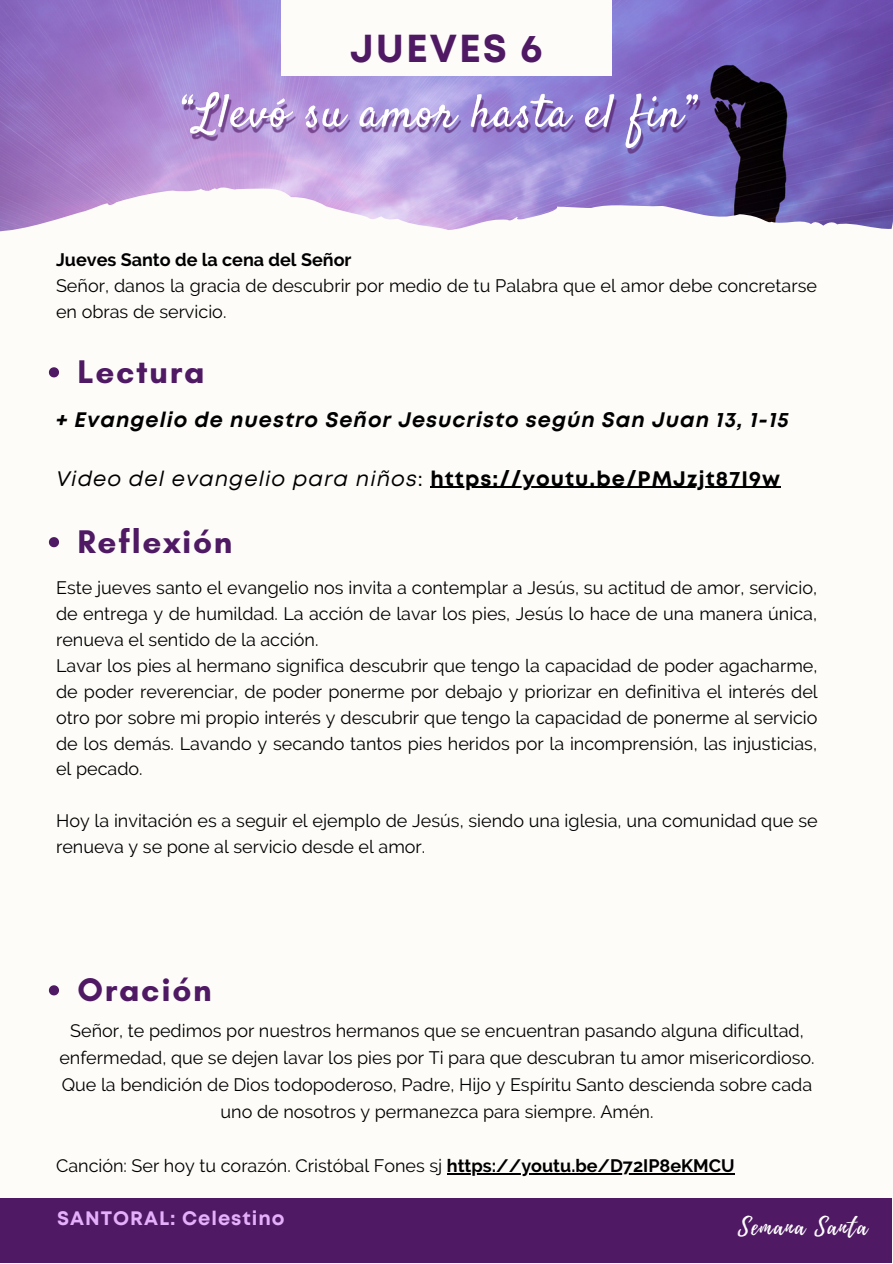
<style>
.page{position:relative;width:893px;height:1264px;background:#fff}
.page>*{position:absolute;margin:0;border:0;box-sizing:border-box;transform-origin:0 0}
.t1{font:700 39px "Mont";letter-spacing:.05em;color:#4f1964}
.t2{font:700 33.3px "Glacial Indifference";letter-spacing:.05em;color:#4f1964}
.t3{font:23.4px "Playlist Script";letter-spacing:.06em;color:#fff}
.t4{font:700 21px "Mont";letter-spacing:.05em;color:#000}
.t5{font:italic 700 21px "Mont";letter-spacing:.05em;color:#000}
.t6{font:700 19.5px "Mont";letter-spacing:.05em;color:#e6affc}
.t7{font:18px/25.8px "Raleway";color:#000}
.t8{font:700 18px "Raleway";color:#000}
.s1{font-weight:400;font-style:italic}
.s2{font-weight:400}
.s3{font-weight:700}
</style>
<div class="page">
<div style="left:0;top:0;width:892px;height:1262px;background:#fdfcf9"></div>
<img style="left:0;top:0;width:892px;height:231px">
<div style="left:281px;top:0;width:330px;height:75px;background:#fdfcf9"></div>
<div style="left:0;top:1197px;width:891px;height:65px;background:#4f1964"></div>
<img style="left:179px;top:83px;width:523px;height:74px">
<hr style="left:447px;top:1173px;width:287px;height:1px;background:#000">
<svg style="left:49px;top:367px;width:10px;height:10px"></svg>
<hr style="left:430px;top:486px;width:350px;height:2px;background:#000">
<svg style="left:49px;top:537px;width:10px;height:10px"></svg>
<svg style="left:49px;top:985px;width:10px;height:10px"></svg>
<h1 class="t1" style="left:350px;top:34px;width:194px">JUEVES 6</h1>
<p class="t8" style="left:56px;top:249px;width:297px">Jueves Santo de la cena del Señor</p>
<p class="t7" style="left:56px;top:272px;width:762px">Señor, danos la gracia de descubrir por medio de tu Palabra que el amor debe concretarse en obras de servicio.</p>
<h2 class="t2" style="left:77px;top:351px;width:129px">Lectura</h2>
<p class="t5" style="left:56px;top:412px;width:734px">+ Evangelio de nuestro Señor Jesucristo según San Juan 13, 1-15</p>
<p class="t4" style="left:56px;top:470px;width:725px"><span class="s1">Video del evangelio para niños</span><span class="s2">:</span> https://youtu.be/PMJzjt87I9w</p>
<h2 class="t2" style="left:77px;top:521px;width:156px">Reflexión</h2>
<p class="t7" style="left:56px;top:575px;width:763px">Este jueves santo el evangelio nos invita a contemplar a Jesús, su actitud de amor, servicio, de entrega y de humildad. La acción de lavar los pies, Jesús lo hace de una manera única, renueva el sentido de la acción.<br>Lavar los pies al hermano significa descubrir que tengo la capacidad de poder agacharme, de poder reverenciar, de poder ponerme por debajo y priorizar en definitiva el interés del otro por sobre mi propio interés y descubrir que tengo la capacidad de ponerme al servicio de los demás. Lavando y secando tantos pies heridos por la incomprensión, las injusticias, el pecado.</p>
<p class="t7" style="left:56px;top:807px;width:763px">Hoy la invitación es a seguir el ejemplo de Jesús, siendo una iglesia, una comunidad que se renueva y se pone al servicio desde el amor.</p>
<h2 class="t2" style="left:77px;top:969px;width:136px">Oración</h2>
<p class="t7" style="left:59px;top:1017px;width:756px;line-height:27px;text-align:center">Señor, te pedimos por nuestros hermanos que se encuentran pasando alguna dificultad, enfermedad, que se dejen lavar los pies por Ti para que descubran tu amor misericordioso.<br>Que la bendición de Dios todopoderoso, Padre, Hijo y Espíritu Santo descienda sobre cada uno de nosotros y permanezca para siempre. Amén.</p>
<p class="t7" style="left:56px;top:1152px;width:680px">Canción: Ser hoy tu corazón. Cristóbal Fones sj <span class="s3">https://youtu.be/D72IP8eKMCU</span></p>
<p class="t6" style="left:57px;top:1211px;width:229px">SANTORAL: Celestino</p>
<p class="t3" style="left:737px;top:1210px;width:131px">Semana Santa</p>
</div>
